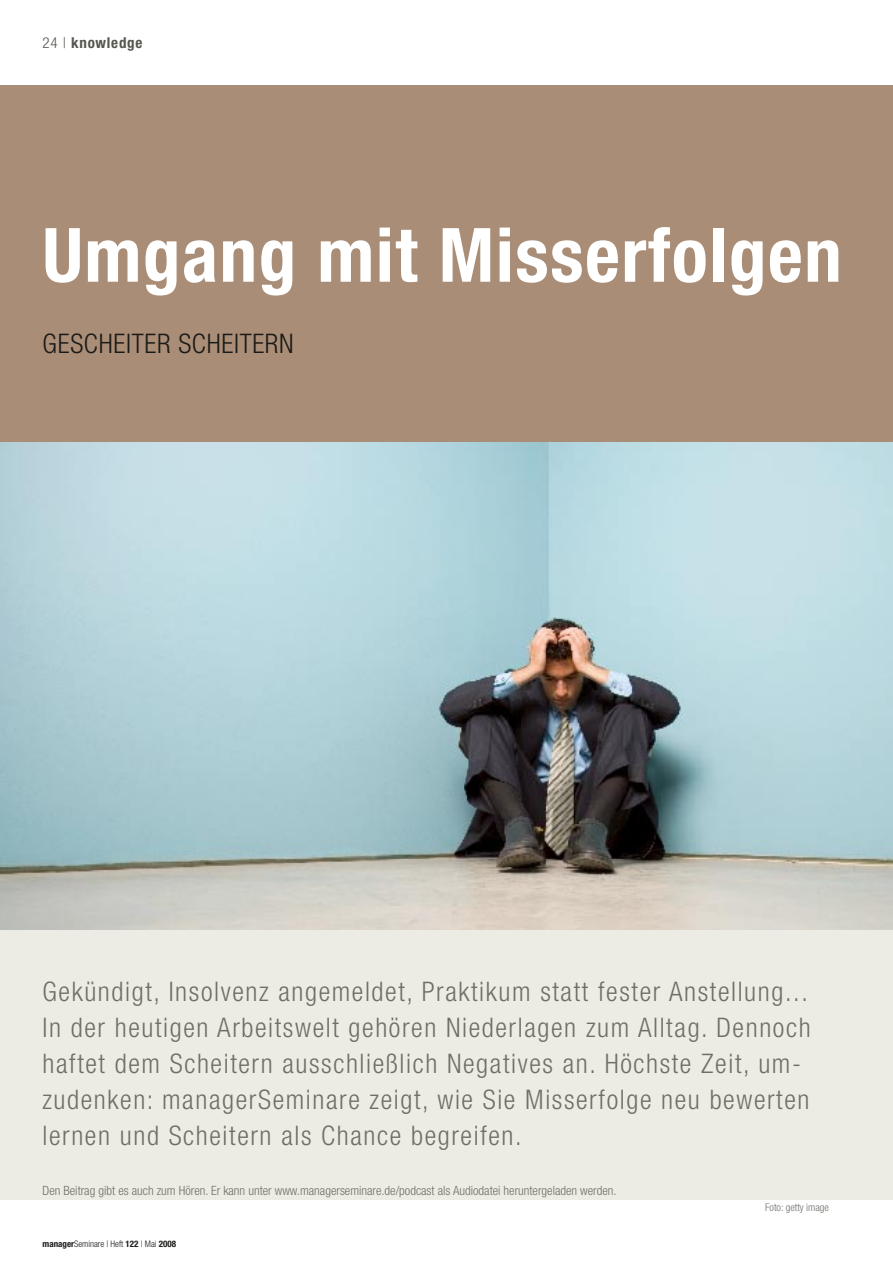
<style>
.page{position:relative;width:893px;height:1263px;background:#fff}
.page>*{position:absolute;margin:0;border:0;box-sizing:border-box;transform-origin:0 0}
.t1{font:700 condensed 75px "Helvetica Neue LT";letter-spacing:.02em;color:#fff}
.t2{font:300 condensed 27px/36px "Helvetica Neue LT";letter-spacing:.06em;color:#6f6e67}
.t3{font:300 condensed 27px "Helvetica Neue LT";letter-spacing:.025em;color:#1a1a18}
.t4{font:700 condensed 15px "Helvetica Neue LT";letter-spacing:.05em;color:#565650}
.t5{font:300 condensed 12.75px "Helvetica Neue LT";color:#6f6e67}
.t6{font:300 condensed 10.5px "Helvetica Neue LT";color:#6f6e67}
.t7{font:300 condensed 9px "Helvetica Neue LT";color:#1a1a18}
.s1{font-weight:300}
.s2{font-weight:700}
</style>
<div class="page">
<div style="left:0;top:875px;width:893px;height:324px;background:#ecebe4"></div>
<div style="left:0;top:85px;width:893px;height:412px;background:#aa8d76"></div>
<img style="left:0;top:443px;width:893px;height:486px">
<p class="t4" style="left:43px;top:34px;width:101px"><span class="s1">24 |</span> knowledge</p>
<h1 class="t1" style="left:43px;top:210px;width:801px">Umgang mit Misserfolgen</h1>
<p class="t3" style="left:43px;top:328px;width:253px">GESCHEITER SCHEITERN</p>
<p class="t2" style="left:43px;top:973px;width:770px">Gekündigt, Insolvenz angemeldet, Praktikum statt fester Anstellung...<br>In der heutigen Arbeitswelt gehören Niederlagen zum Alltag. Dennoch haftet dem Scheitern ausschließlich Negatives an. Höchste Zeit, um&shy;zudenken: managerSeminare zeigt, wie Sie Misserfolge neu bewerten lernen und Scheitern als Chance begreifen.</p>
<p class="t5" style="left:43px;top:1183px;width:576px">Den Beitrag gibt es auch zum Hören. Er kann unter www.managerseminare.de/podcast als Audiodatei heruntergeladen werden.</p>
<p class="t7" style="left:43px;top:1238px;width:135px"><span class="s2">manager</span>Seminare | Heft <span class="s2">122</span> | Mai <span class="s2">2008</span></p>
<p class="t6" style="left:765px;top:1201px;width:65px">Foto: getty image</p>
</div>
